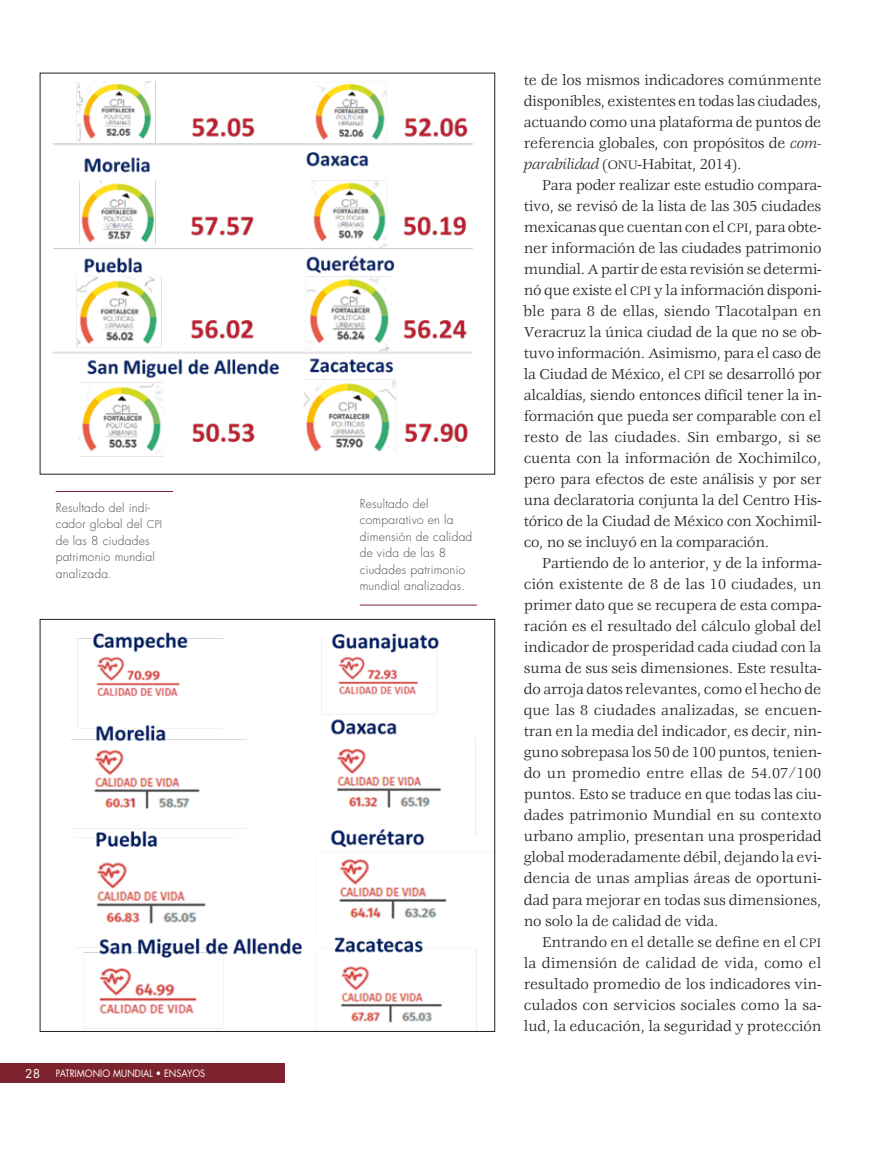
<style>
.page{position:relative;width:893px;height:1149px;background:#fff}
.page>*{position:absolute;margin:0;border:0;box-sizing:border-box;transform-origin:0 0}
.TEXTO_CON_SANGRIA{font:15.75px/21px "Veljovic";letter-spacing:-.01em;color:#231f20;text-align:justify}
.PIES_DE_FOTO{font:300 12px/16.5px "Futura";letter-spacing:.02em;color:#4b4c4d}
.t1{font:12px "Futura";color:#fff}
.t2{font:9.9px "Futura";letter-spacing:.005em;color:#fff;scale:.91 1}
.s1{font-size:10.5px}
.s2{font-style:italic}
.s3{font-size:13.5px}
</style>
<div class="page">
<div style="left:0;top:1063px;width:285px;height:19px;background:#7c232e"></div>
<img style="left:53px;top:82px;width:421px;height:375px">
<img style="left:72px;top:632px;width:405px;height:397px">
<hr style="left:56px;top:491px;width:117px;height:1px;background:#7c232e">
<hr style="left:360px;top:604px;width:117px;height:1px;background:#7c232e">
<p class="PIES_DE_FOTO" style="left:56px;top:499px;width:108px">Resultado del indi&shy;cador global del <span class="s1">CPI </span>de las 8 ciudades patrimonio mundial analizada.</p>
<p class="PIES_DE_FOTO" style="left:360px;top:495px;width:70px">Resultado del</p>
<p class="PIES_DE_FOTO" style="left:360px;top:511px;width:95px">comparativo en la</p>
<p class="PIES_DE_FOTO" style="left:360px;top:528px;width:114px">dimensión de calidad de vida de las 8</p>
<p class="PIES_DE_FOTO" style="left:360px;top:561px;width:107px">ciudades patrimonio mundial analizadas.</p>
<p class="t1" style="left:25px;top:1064px;width:16px">28</p>
<p class="t2" style="left:56px;top:1066px;width:166px">PATRIMONIO MUNDIAL • ENSAYOS</p>
<p class="TEXTO_CON_SANGRIA" style="left:524px;top:70px;width:299px">te de los mismos indicadores comúnmente disponibles, existentes en todas las ciudades, actuando como una plataforma de puntos de referencia globales, con propósitos de <span class="s2">com&shy;parabilidad</span> (<span class="s3">ONU</span>-Habitat, 2014).</p>
<p class="TEXTO_CON_SANGRIA" style="left:524px;top:175px;width:299px;text-indent:18px">Para poder realizar este estudio compara&shy;tivo, se revisó de la lista de las 305 ciudades mexicanas que cuentan con el <span class="s3">CPI</span>, para obte&shy;ner información de las ciudades patrimonio mundial. A partir de esta revisión se determi&shy;nó que existe el <span class="s3">CPI</span> y la información disponi&shy;ble para 8 de ellas, siendo Tlacotalpan en Veracruz la única ciudad de la que no se ob&shy;tuvo información. Asimismo, para el caso de la Ciudad de México, el <span class="s3">CPI</span> se desarrolló por alcaldías, siendo entonces difícil tener la in&shy;formación que pueda ser comparable con el resto de las ciudades. Sin embargo, si se cuenta con la información de Xochimilco, pero para efectos de este análisis y por ser una declaratoria conjunta la del Centro His&shy;tórico de la Ciudad de México con Xochimil&shy;co, no se incluyó en la comparación.</p>
<p class="TEXTO_CON_SANGRIA" style="left:524px;top:553px;width:299px;text-indent:18px">Partiendo de lo anterior, y de la informa&shy;ción existente de 8 de las 10 ciudades, un primer dato que se recupera de esta compa&shy;ración es el resultado del cálculo global del indicador de prosperidad cada ciudad con la suma de sus seis dimensiones. Este resulta&shy;do arroja datos relevantes, como el hecho de que las 8 ciudades analizadas, se encuen&shy;tran en la media del indicador, es decir, nin&shy;guno sobrepasa los 50 de 100 puntos, tenien&shy;do un promedio entre ellas de 54.07/100 puntos. Esto se traduce en que todas las ciu&shy;dades patrimonio Mundial en su contexto urbano amplio, presentan una prosperidad global moderadamente débil, dejando la evi&shy;dencia de unas amplias áreas de oportuni&shy;dad para mejorar en todas sus dimensiones, no solo la de calidad de vida.</p>
<p class="TEXTO_CON_SANGRIA" style="left:524px;top:931px;width:299px;text-indent:18px">Entrando en el detalle se define en el <span class="s3">CPI </span>la dimensión de calidad de vida, como el resultado promedio de los indicadores vin&shy;culados con servicios sociales como la sa&shy;lud, la educación, la seguridad y protección</p>
</div>
